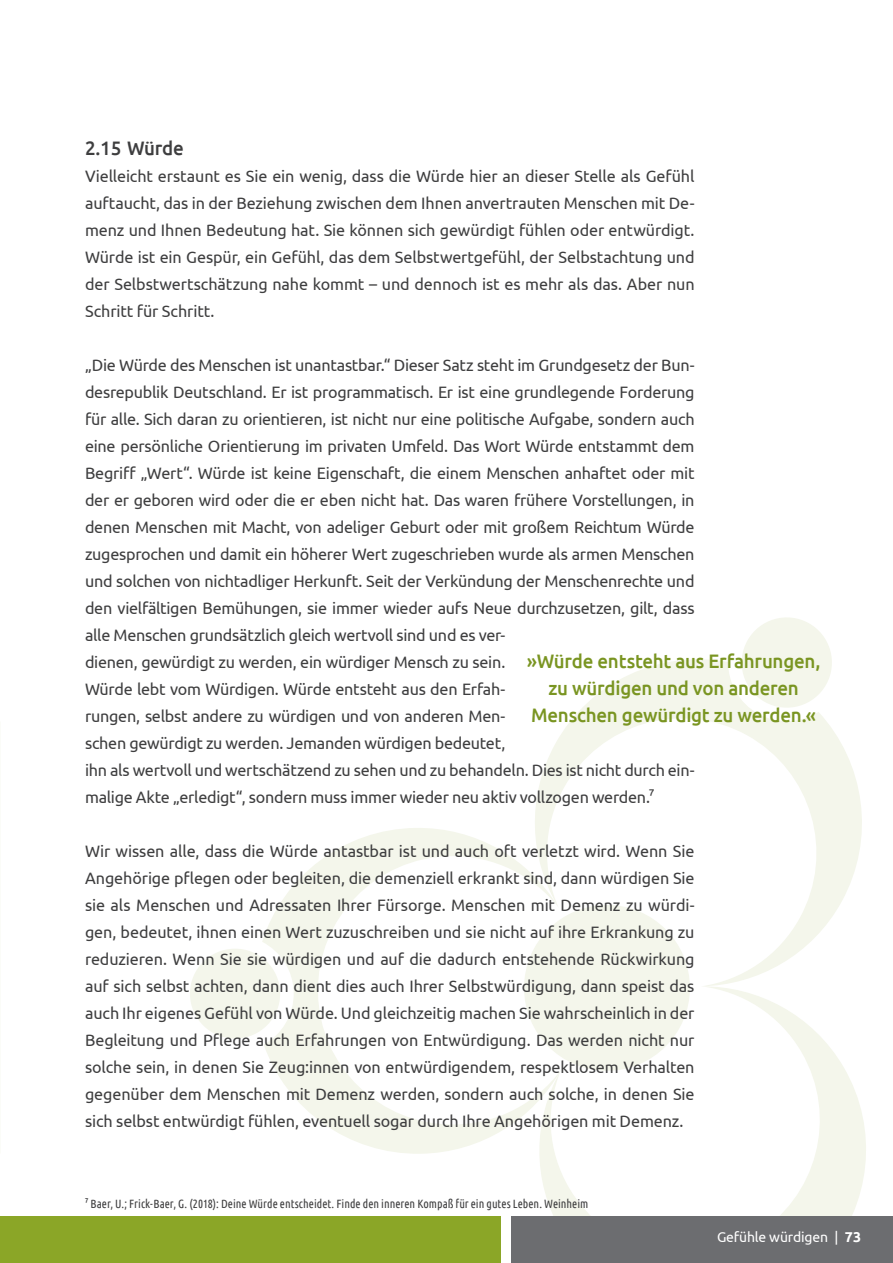
<style>
.page{position:relative;width:893px;height:1263px;background:#fff}
.page>*{position:absolute;margin:0;border:0;box-sizing:border-box;transform-origin:0 0}
.t1{font:500 19.5px/27px "Ubuntu";letter-spacing:-.015em;color:#7a9522;text-align:center;scale:.96 1}
.Subheadline{font:500 19.5px "Ubuntu";letter-spacing:-.01em;color:#3e3e3f;scale:.96 1}
.Fließtext{font:16.5px/27px "Ubuntu";letter-spacing:-.015em;color:#3e3e3f;text-align:justify}
.t2{font:14.25px "Ubuntu";letter-spacing:-.01em;color:#fff}
.Fußnote{font:12px "Ubuntu Condensed";color:#3e3e3f}
.s1{font-weight:700}
</style>
<div class="page">
<svg style="left:190px;top:828px;width:341px;height:326px"></svg>
<svg style="left:526px;top:617px;width:336px;height:369px"></svg>
<svg style="left:531px;top:986px;width:335px;height:230px"></svg>
<div style="left:0;top:1216px;width:500px;height:47px;background:#8ba627"></div>
<div style="left:511px;top:1216px;width:382px;height:47px;background:#6c6d70"></div>
<h2 class="Subheadline" style="left:85px;top:135px;width:105px">2.15 Würde</h2>
<p class="Fließtext" style="left:85px;top:162px;width:611px">Vielleicht erstaunt es Sie ein wenig, dass die Würde hier an dieser Stelle als Gefühl auftaucht, das in der Beziehung zwischen dem Ihnen anvertrauten Menschen mit De&shy;menz und Ihnen Bedeutung hat. Sie können sich gewürdigt fühlen oder entwürdigt.<br>Würde ist ein Gespür, ein Gefühl, das dem Selbstwertgefühl, der Selbstachtung und der Selbstwertschätzung nahe kommt – und dennoch ist es mehr als das. Aber nun Schritt für Schritt.</p>
<p class="Fließtext" style="left:85px;top:351px;width:611px;text-align:left">„Die Würde des Menschen ist unantastbar.“ Dieser Satz steht im Grundgesetz der Bun&shy;desrepublik Deutschland. Er ist programmatisch. Er ist eine grundlegende Forderung für alle. Sich daran zu orientieren, ist nicht nur eine politische Aufgabe, sondern auch eine persönliche Orientierung im privaten Umfeld. Das Wort Würde entstammt dem Begriff „Wert“. Würde ist keine Eigenschaft, die einem Menschen anhaftet oder mit der er geboren wird oder die er eben nicht hat. Das waren frühere Vorstellungen, in denen Menschen mit Macht, von adeliger Geburt oder mit großem Reichtum Würde zugesprochen und damit ein höherer Wert zugeschrieben wurde als armen Menschen und solchen von nichtadliger Herkunft. Seit der Verkündung der Menschenrechte und den vielfältigen Bemühungen, sie immer wieder aufs Neue durchzusetzen, gilt, dass alle Menschen grundsätzlich gleich wertvoll sind und es ver-<br>dienen, gewürdigt zu werden, ein würdiger Mensch zu sein.<br>Würde lebt vom Würdigen. Würde entsteht aus den Erfah-<br>rungen, selbst andere zu würdigen und von anderen Men-<br>schen gewürdigt zu werden. Jemanden würdigen bedeutet,<br>ihn als wertvoll und wertschätzend zu sehen und zu behandeln. Dies ist nicht durch ein&shy;malige Akte „erledigt“, sondern muss immer wieder neu aktiv vollzogen werden.7</p>
<p class="Fließtext" style="left:85px;top:837px;width:611px">Wir wissen alle, dass die Würde antastbar ist und auch oft verletzt wird. Wenn Sie Angehörige pflegen oder begleiten, die demenziell erkrankt sind, dann würdigen Sie sie als Menschen und Adressaten Ihrer Fürsorge. Menschen mit Demenz zu würdi&shy;gen, bedeutet, ihnen einen Wert zuzuschreiben und sie nicht auf ihre Erkrankung zu reduzieren. Wenn Sie sie würdigen und auf die dadurch entstehende Rückwirkung auf sich selbst achten, dann dient dies auch Ihrer Selbstwürdigung, dann speist das auch Ihr eigenes Gefühl von Würde. Und gleichzeitig machen Sie wahrscheinlich in der Begleitung und Pflege auch Erfahrungen von Entwürdigung. Das werden nicht nur solche sein, in denen Sie Zeug:innen von entwürdigendem, respektlosem Verhalten gegenüber dem Menschen mit Demenz werden, sondern auch solche, in denen Sie sich selbst entwürdigt fühlen, eventuell sogar durch Ihre Angehörigen mit Demenz.</p>
<p class="t1" style="left:527px;top:647px;width:307px">»Würde entsteht aus Erfahrungen, zu würdigen und von anderen<br>Menschen gewürdigt zu werden.«</p>
<p class="Fußnote" style="left:85px;top:1196px;width:505px">7 Baer, U.; Frick-Baer, G. (2018): Deine Würde entscheidet. Finde den inneren Kompaß für ein gutes Leben. Weinheim</p>
<p class="t2" style="left:717px;top:1228px;width:146px">Gefühle würdigen | <span class="s1">73</span></p>
</div>
